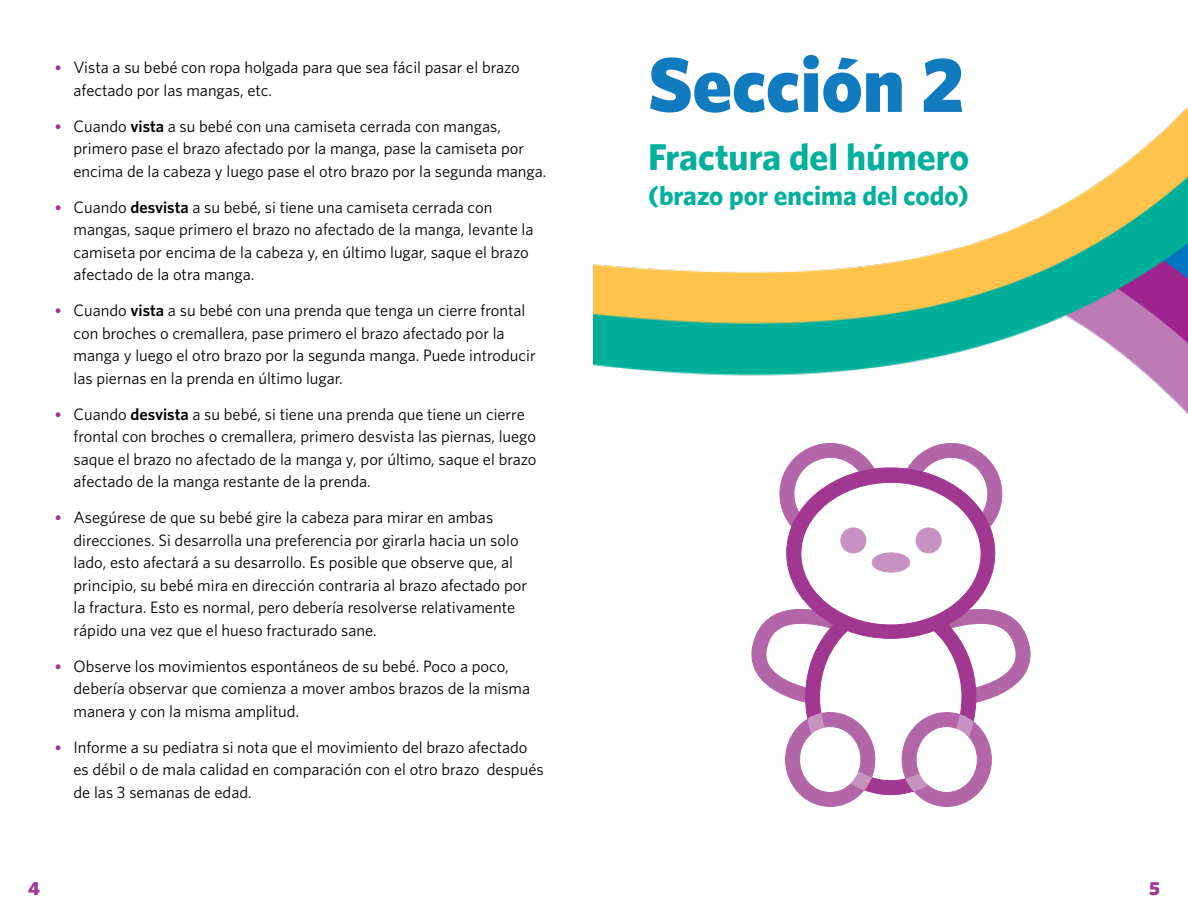
<style>
.page{position:relative;width:1188px;height:918px;background:#fff}
.page>*{position:absolute;margin:0;border:0;box-sizing:border-box;transform-origin:0 0}
.t1{font:900 78px "Whitney";color:#107cbf}
.t2{font:700 37.5px "Whitney";color:#00b09d}
.t3{font:700 27px "Whitney";color:#00b09d}
.t4{font:900 19.05px "Whitney";color:#a23792}
.t5{font:16.5px/22.5px "Whitney";color:#000}
.s1{font-family:"Chronicle Text G1";font-weight:700;color:#a23792}
.s2{font-weight:600}
</style>
<div class="page">
<svg style="left:752px;top:520px;width:278px;height:276px"></svg>
<svg style="left:787px;top:520px;width:208px;height:202px"></svg>
<svg style="left:801px;top:520px;width:190px;height:286px"></svg>
<img style="left:594px;top:107px;width:594px;height:413px">
<p class="t5" style="left:74px;top:56px;width:448px;text-indent:-20px"><span class="s1">•</span> Vista a su bebé con ropa holgada para que sea fácil pasar el brazo afectado por las mangas, etc.</p>
<p class="t5" style="left:74px;top:115px;width:474px;text-indent:-20px"><span class="s1">•</span> Cuando <span class="s2">vista</span> a su bebé con una camiseta cerrada con mangas, primero pase el brazo afectado por la manga, pase la camiseta por encima de la cabeza y luego pase el otro brazo por la segunda manga.</p>
<p class="t5" style="left:74px;top:196px;width:461px;text-indent:-20px"><span class="s1">•</span> Cuando <span class="s2">desvista</span> a su bebé, si tiene una camiseta cerrada con mangas, saque primero el brazo no afectado de la manga, levante la camiseta por encima de la cabeza y, en último lugar, saque el brazo afectado de la otra manga.</p>
<p class="t5" style="left:74px;top:299px;width:464px;text-indent:-20px"><span class="s1">•</span> Cuando <span class="s2">vista</span> a su bebé con una prenda que tenga un cierre frontal con broches o cremallera, pase primero el brazo afectado por la manga y luego el otro brazo por la segunda manga. Puede introducir las piernas en la prenda en último lugar.</p>
<p class="t5" style="left:74px;top:403px;width:465px;text-indent:-20px"><span class="s1">•</span> Cuando <span class="s2">desvista</span> a su bebé, si tiene una prenda que tiene un cierre frontal con broches o cremallera, primero desvista las piernas, luego saque el brazo no afectado de la manga y, por último, saque el brazo afectado de la manga restante de la prenda.</p>
<p class="t5" style="left:74px;top:506px;width:455px;text-indent:-20px"><span class="s1">•</span> Asegúrese de que su bebé gire la cabeza para mirar en ambas direcciones. Si desarrolla una preferencia por girarla hacia un solo lado, esto afectará a su desarrollo. Es posible que observe que, al principio, su bebé mira en dirección contraria al brazo afectado por la fractura. Esto es normal, pero debería resolverse relativamente rápido una vez que el hueso fracturado sane.</p>
<p class="t5" style="left:74px;top:655px;width:458px;text-indent:-20px"><span class="s1">•</span> Observe los movimientos espontáneos de su bebé. Poco a poco, debería observar que comienza a mover ambos brazos de la misma manera y con la misma amplitud.</p>
<p class="t5" style="left:74px;top:736px;width:472px;text-indent:-20px"><span class="s1">•</span> Informe a su pediatra si nota que el movimiento del brazo afectado es débil o de mala calidad en comparación con el otro brazo después de las 3 semanas de edad.</p>
<h1 class="t1" style="left:648px;top:37px;width:318px">Sección 2</h1>
<h2 class="t2" style="left:648px;top:135px;width:323px">Fractura del húmero</h2>
<h3 class="t3" style="left:648px;top:179px;width:322px">(brazo por encima del codo)</h3>
<p class="t4" style="left:28px;top:877px;width:13px">4</p>
<p class="t4" style="left:1149px;top:877px;width:12px">5</p>
</div>
